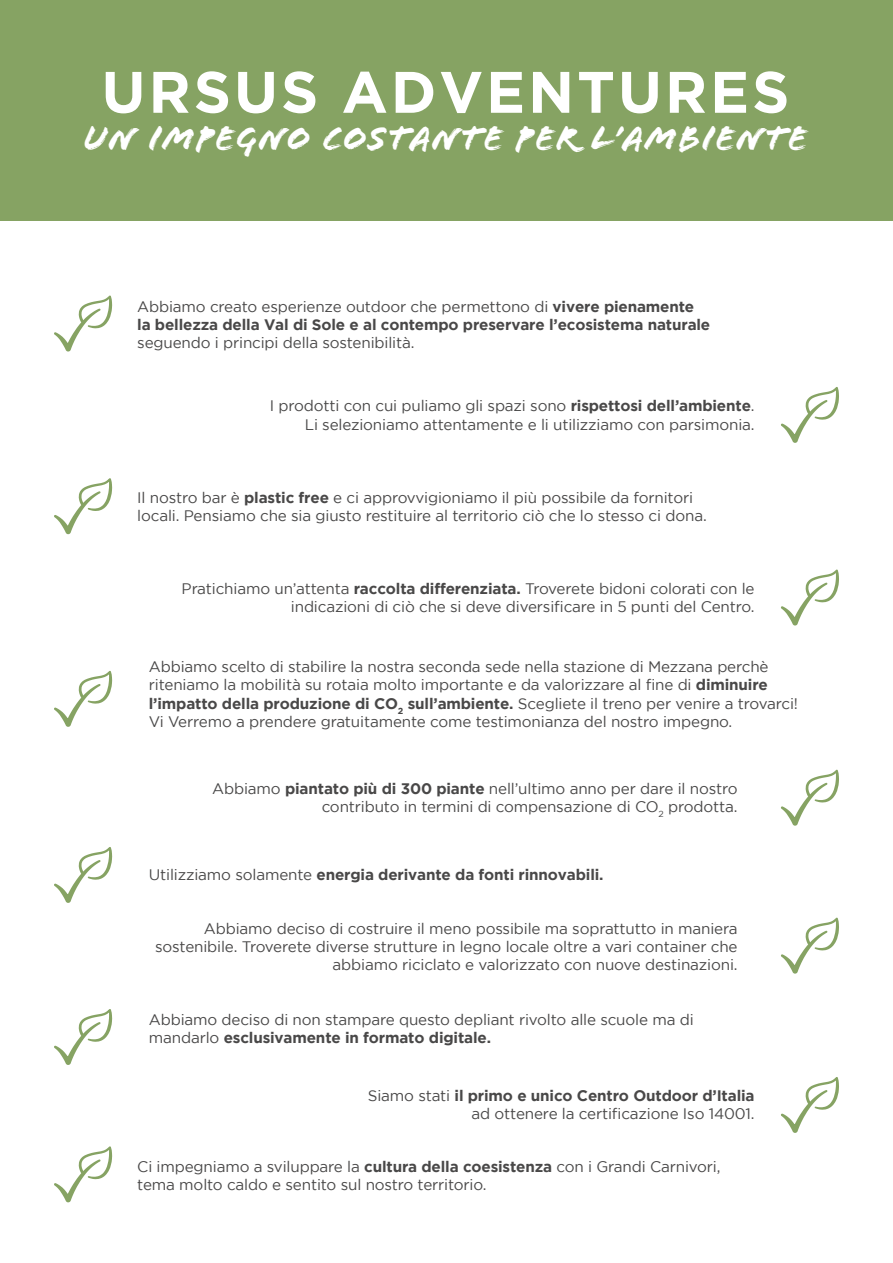
<style>
.page{position:relative;width:893px;height:1263px;background:#fff}
.page>*{position:absolute;margin:0;border:0;box-sizing:border-box;transform-origin:0 0}
.t1{font:700 58.35px "Gotham";letter-spacing:.05em;color:#fff}
.t2{font:36.45px "Flood Std";letter-spacing:.03em;color:#fff}
.t3{font:15.3px/18.3px "Gotham";letter-spacing:-.01em;color:#494848;text-align:right}
.t4{font:700 15.3px/18.3px "Gotham";letter-spacing:-.01em;color:#494848}
.s1{font-weight:400}
.s2{font-weight:700}
</style>
<div class="page">
<div style="left:0;top:0;width:893px;height:220px;background:#86a363"></div>
<svg style="left:54px;top:295px;width:58px;height:57px"></svg>
<svg style="left:54px;top:478px;width:58px;height:56px"></svg>
<svg style="left:54px;top:671px;width:58px;height:56px"></svg>
<svg style="left:54px;top:847px;width:58px;height:56px"></svg>
<svg style="left:781px;top:387px;width:58px;height:56px"></svg>
<svg style="left:781px;top:569px;width:58px;height:57px"></svg>
<svg style="left:781px;top:769px;width:58px;height:57px"></svg>
<svg style="left:781px;top:917px;width:58px;height:57px"></svg>
<svg style="left:54px;top:1009px;width:58px;height:56px"></svg>
<svg style="left:781px;top:1077px;width:58px;height:56px"></svg>
<svg style="left:54px;top:1146px;width:58px;height:57px"></svg>
<h1 class="t1" style="left:101px;top:58px;width:689px">URSUS ADVENTURES</h1>
<h2 class="t2" style="left:83px;top:117px;width:725px">UN IMPEGNO COSTANTE PER L’AMBIENTE</h2>
<p class="t4" style="left:137px;top:297px;width:575px"><span class="s1">Abbiamo creato esperienze outdoor che permettono di</span> vivere pienamente la bellezza della Val di Sole e al contempo preservare l’ecosistema naturale</p>
<p class="t3" style="left:137px;top:333px;width:279px">seguendo i principi della sostenibilità.</p>
<p class="t3" style="left:270px;top:396px;width:486px">I prodotti con cui puliamo gli spazi sono <span class="s2">rispettosi dell’ambiente</span>.<br>Li selezioniamo attentamente e li utilizziamo con parsimonia.</p>
<p class="t3" style="left:137px;top:488px;width:571px;text-align:left">Il nostro bar è <span class="s2">plastic free</span> e ci approvvigioniamo il più possibile da fornitori locali. Pensiamo che sia giusto restituire al territorio ciò che lo stesso ci dona.</p>
<p class="t3" style="left:182px;top:579px;width:574px">Pratichiamo un’attenta <span class="s2">raccolta differenziata.</span> Troverete bidoni colorati con le indicazioni di ciò che si deve diversificare in 5 punti del Centro.</p>
<p class="t3" style="left:149px;top:657px;width:651px;text-align:left">Abbiamo scelto di stabilire la nostra seconda sede nella stazione di Mezzana perchè riteniamo la mobilità su rotaia molto importante e da valorizzare al fine di <span class="s2">diminuire l’impatto della produzione di CO</span><sub>2</sub> <span class="s2">sull’ambiente.</span> Scegliete il treno per venire a trovarci!<br>Vi Verremo a prendere gratuitamente come testimonianza del nostro impegno.</p>
<p class="t3" style="left:212px;top:779px;width:527px">Abbiamo <span class="s2">piantato più di 300 piante</span> nell’ultimo anno per dare il nostro contributo in termini di compensazione di CO<sub>2</sub> prodotta.</p>
<p class="t4" style="left:149px;top:865px;width:456px"><span class="s1">Utilizziamo solamente</span> energia derivante da fonti rinnovabili.</p>
<p class="t3" style="left:155px;top:919px;width:584px">Abbiamo deciso di costruire il meno possibile ma soprattutto in maniera sostenibile. Troverete diverse strutture in legno locale oltre a vari container che abbiamo riciclato e valorizzato con nuove destinazioni.</p>
<p class="t3" style="left:149px;top:1010px;width:546px;text-align:left">Abbiamo deciso di non stampare questo depliant rivolto alle scuole ma di mandarlo <span class="s2">esclusivamente in formato digitale.</span></p>
<p class="t3" style="left:368px;top:1086px;width:388px">Siamo stati <span class="s2">il primo e unico Centro Outdoor d’Italia </span>ad ottenere la certificazione Iso 14001.</p>
<p class="t3" style="left:137px;top:1157px;width:585px;text-align:left">Ci impegniamo a sviluppare la <span class="s2">cultura della coesistenza</span> con i Grandi Carnivori, tema molto caldo e sentito sul nostro territorio.</p>
</div>
